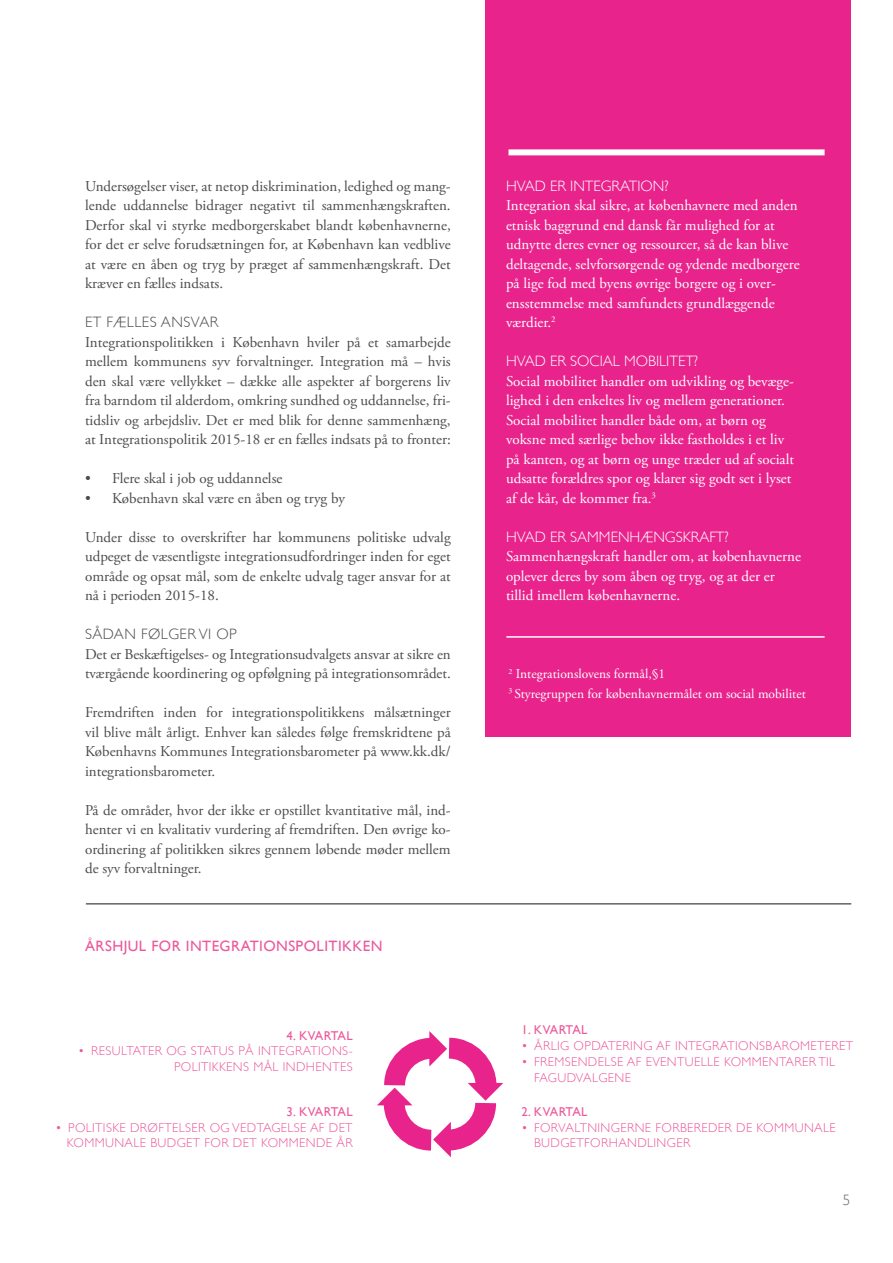
<style>
.page{position:relative;width:893px;height:1263px;background:#fff}
.page>*{position:absolute;margin:0;border:0;box-sizing:border-box;transform-origin:0 0}
.t1{font:15px/19.5px "Adobe Garamond Pro";color:#4b4c4d;text-align:justify}
.t2{font:15px/19.5px "Adobe Garamond Pro";color:#fff}
.t3{font:300 15px "Gill Sans";color:#fff}
.t4{font:15px "Gill Sans";letter-spacing:.03em;color:#ec599b}
.t5{font:300 15px "Gill Sans";letter-spacing:.03em;color:#4b4c4d}
.t6{font:300 15px "Gill Sans";color:#636366}
.t7{font:13.5px/19.5px "Adobe Garamond Pro";color:#fff}
.t8{font:300 12.75px/15.8px "Gill Sans";letter-spacing:.03em;color:#ec599b}
.t9{font:12.75px "Gill Sans";letter-spacing:-.01em;color:#ec599b}
</style>
<div class="page">
<div style="left:485px;top:0;width:365px;height:737px;background:#e8248c"></div>
<div style="left:508px;top:149px;width:317px;height:6px;background:#fff"></div>
<hr style="left:506px;top:636px;width:319px;height:2px;background:#fff">
<svg style="left:377px;top:1031px;width:126px;height:126px"></svg>
<hr style="left:86px;top:903px;width:765px;height:1px;background:#636366">
<p class="t1" style="left:85px;top:177px;width:367px">Undersøgelser viser, at netop diskrimination, ledighed og mang&shy;lende uddannelse bidrager negativt til sammenhængskraften.<br>Derfor skal vi styrke medborgerskabet blandt københavnerne, for det er selve forudsætningen for, at København kan vedblive at være en åben og tryg by præget af sammenhængskraft. Det kræver en fælles indsats.</p>
<p class="t5" style="left:85px;top:316px;width:135px">ET FÆLLES ANSVAR</p>
<p class="t1" style="left:85px;top:333px;width:367px">Integrationspolitikken i København hviler på et samarbejde mellem kommunens syv forvaltninger. Integration må – hvis den skal være vellykket – dække alle aspekter af borgerens liv fra barndom til alderdom, omkring sundhed og uddannelse, fri&shy;tidsliv og arbejdsliv. Det er med blik for denne sammenhæng, at Integrationspolitik 2015-18 er en fælles indsats på to fronter:</p>
<p class="t1" style="left:85px;top:470px;width:199px">• Flere skal i job og uddannelse</p>
<p class="t1" style="left:85px;top:489px;width:261px">• København skal være en åben og tryg by</p>
<p class="t1" style="left:85px;top:528px;width:367px">Under disse to overskrifter har kommunens politiske udvalg udpeget de væsentligste integrationsudfordringer inden for eget område og opsat mål, som de enkelte udvalg tager ansvar for at nå i perioden 2015-18.</p>
<p class="t5" style="left:85px;top:628px;width:153px">SÅDAN FØLGER VI OP</p>
<p class="t1" style="left:85px;top:645px;width:367px">Det er Beskæftigelses- og Integrationsudvalgets ansvar at sikre en tværgående koordinering og opfølgning på integrationsområdet.</p>
<p class="t1" style="left:85px;top:704px;width:367px">Fremdriften inden for integrationspolitikkens målsætninger vil blive målt årligt. Enhver kan således følge fremskridtene på Københavns Kommunes Integrationsbarometer på www.kk.dk/ integrationsbarometer.</p>
<p class="t1" style="left:85px;top:801px;width:367px">På de områder, hvor der ikke er opstillet kvantitative mål, ind&shy;henter vi en kvalitativ vurdering af fremdriften. Den øvrige ko&shy;ordinering af politikken sikres gennem løbende møder mellem de syv forvaltninger.</p>
<p class="t4" style="left:85px;top:940px;width:299px">ÅRSHJUL FOR INTEGRATIONSPOLITIKKEN</p>
<p class="t9" style="left:287px;top:1030px;width:68px">4. KVARTAL</p>
<p class="t8" style="left:78px;top:1044px;width:276px;text-align:right">• RESULTATER OG STATUS PÅ INTEGRATIONS-<br>POLITIKKENS MÅL INDHENTES</p>
<p class="t9" style="left:287px;top:1106px;width:68px">3. KVARTAL</p>
<p class="t8" style="left:55px;top:1120px;width:299px;text-align:right">• POLITISKE DRØFTELSER OG VEDTAGELSE AF DET<br>KOMMUNALE BUDGET FOR DET KOMMENDE ÅR</p>
<p class="t3" style="left:506px;top:179px;width:164px">HVAD ER INTEGRATION?</p>
<p class="t2" style="left:506px;top:197px;width:295px">Integration skal sikre, at københavnere med anden etnisk baggrund end dansk får mulighed for at udnytte deres evner og ressourcer, så de kan blive deltagende, selvforsørgende og ydende medborgere på lige fod med byens øvrige borgere og i over&shy;ensstemmelse med samfundets grundlæggende værdier.<sup>2</sup></p>
<p class="t3" style="left:506px;top:355px;width:194px">HVAD ER SOCIAL MOBILITET?</p>
<p class="t2" style="left:506px;top:372px;width:289px">Social mobilitet handler om udvikling og bevæge&shy;lighed i den enkeltes liv og mellem generationer.<br>Social mobilitet handler både om, at børn og voksne med særlige behov ikke fastholdes i et liv på kanten, og at børn og unge træder ud af socialt udsatte forældres spor og klarer sig godt set i lyset af de kår, de kommer fra.<sup>3</sup></p>
<p class="t3" style="left:506px;top:530px;width:224px">HVAD ER SAMMENHÆNGSKRAFT?</p>
<p class="t2" style="left:506px;top:548px;width:296px">Sammenhængskraft handler om, at københavnerne oplever deres by som åben og tryg, og at der er tillid imellem københavnerne.</p>
<p class="t7" style="left:508px;top:665px;width:299px"><sup>2</sup> Integrationslovens formål,§1<br><sup>3</sup> Styregruppen for københavnermålet om social mobilitet</p>
<p class="t9" style="left:521px;top:1025px;width:68px">1. KVARTAL</p>
<p class="t8" style="left:521px;top:1039px;width:333px">• ÅRLIG OPDATERING AF INTEGRATIONSBAROMETERET</p>
<p class="t8" style="left:534px;top:1055px;width:303px;text-indent:-13px">• FREMSENDELSE AF EVENTUELLE KOMMENTARER TIL<br>FAGUDVALGENE</p>
<p class="t9" style="left:521px;top:1106px;width:68px">2. KVARTAL</p>
<p class="t8" style="left:534px;top:1120px;width:303px;text-indent:-13px">• FORVALTNINGERNE FORBEREDER DE KOMMUNALE<br>BUDGETFORHANDLINGER</p>
<p class="t6" style="left:843px;top:1193px;width:9px">5</p>
</div>
